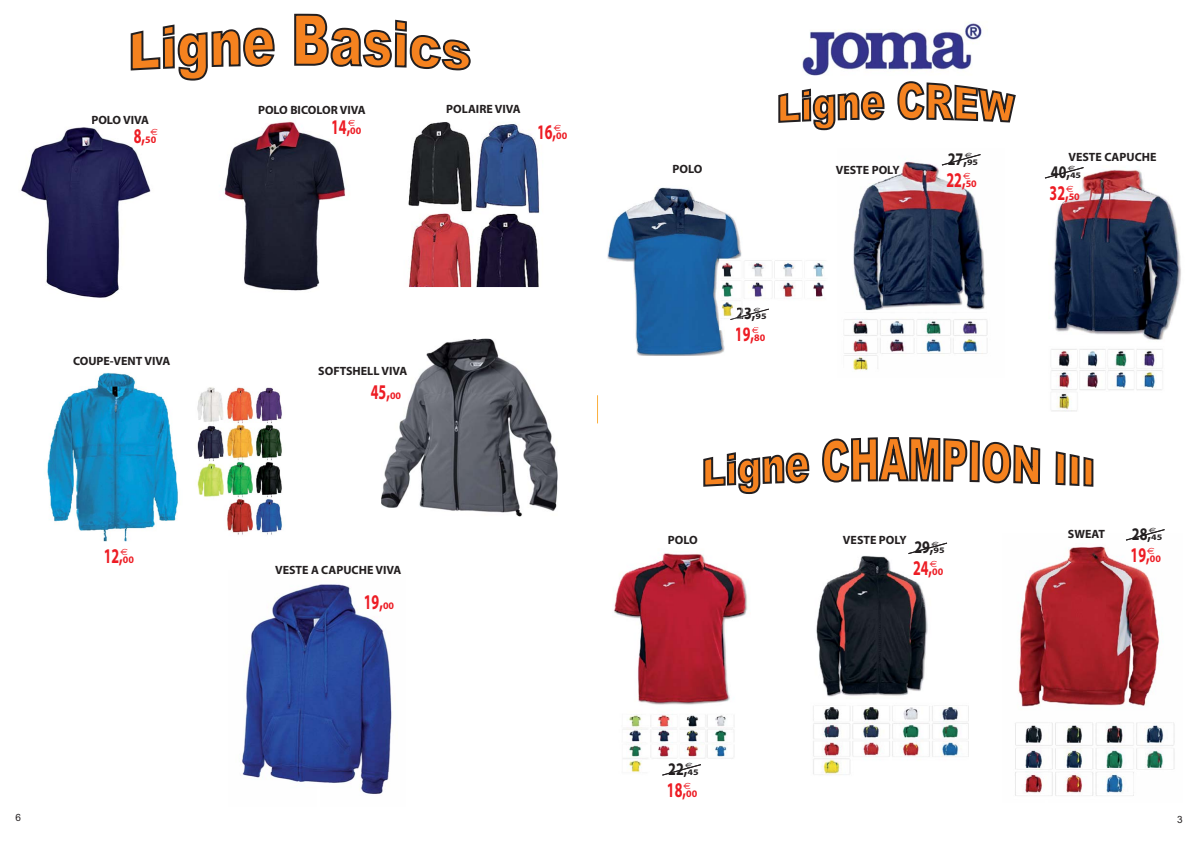
<style>
.page{position:relative;width:1191px;height:842px;background:#fff}
.page>*{position:absolute;margin:0;border:0;box-sizing:border-box;transform-origin:0 0}
.t1{font:700 21px "Myriad Pro";color:#ed1c24;scale:.67 1}
.t2{font:700 17.8px "Myriad Pro";color:#231f20;scale:.79 1}
.t3{font:700 12px "Myriad Pro";color:#231f20}
.t4{font:700 10px "Myriad Pro";color:#ed1c24}
.t5{font:10px "Arial";color:#231f20}
.t6{font:9px "Euro Sans";color:#ed1c24;scale:1.11 1}
.t7{font:7.6px "Euro Sans";color:#231f20;scale:1.31 1}
.s1{font-size:10px}
.s2{font-size:21px}
.s3{color:#2f2d2e}
.s4{font-size:8.5px}
</style>
<div class="page">
<svg style="left:131px;top:25px;width:144px;height:56px"></svg>
<svg style="left:294px;top:14px;width:177px;height:56px"></svg>
<img style="left:802px;top:23px;width:180px;height:66px">
<svg style="left:778px;top:89px;width:106px;height:41px"></svg>
<svg style="left:897px;top:81px;width:118px;height:42px"></svg>
<img style="left:613px;top:553px;width:135px;height:219px">
<img style="left:1051px;top:167px;width:130px;height:245px">
<img style="left:843px;top:154px;width:145px;height:217px">
<svg style="left:703px;top:452px;width:106px;height:42px"></svg>
<svg style="left:822px;top:437px;width:218px;height:47px"></svg>
<svg style="left:1055px;top:451px;width:38px;height:36px"></svg>
<img style="left:607px;top:187px;width:218px;height:169px">
<img style="left:737px;top:320px;width:18px;height:2px">
<svg style="left:730px;top:307px;width:39px;height:2px"></svg>
<img style="left:736px;top:328px;width:17px;height:16px">
<svg style="left:751px;top:327px;width:14px;height:15px"></svg>
<img style="left:730px;top:309px;width:39px;height:11px">
<img style="left:813px;top:556px;width:155px;height:219px">
<img style="left:1015px;top:546px;width:160px;height:250px">
<img style="left:224px;top:121px;width:122px;height:170px">
<img style="left:258px;top:128px;width:74px;height:1px">
<img style="left:332px;top:121px;width:14px;height:15px">
<img style="left:21px;top:127px;width:130px;height:171px">
<img style="left:91px;top:153px;width:64px;height:1px">
<img style="left:134px;top:129px;width:11px;height:16px">
<svg style="left:146px;top:129px;width:5px;height:14px"></svg>
<img style="left:408px;top:122px;width:132px;height:165px">
<img style="left:538px;top:125px;width:2px;height:17px">
<img style="left:47px;top:372px;width:235px;height:170px">
<img style="left:242px;top:584px;width:150px;height:210px">
<img style="left:381px;top:339px;width:176px;height:177px">
<img style="left:381px;top:367px;width:26px;height:9px">
<svg style="left:941px;top:154px;width:39px;height:12px"></svg>
<svg style="left:1044px;top:167px;width:39px;height:12px"></svg>
<svg style="left:662px;top:764px;width:39px;height:12px"></svg>
<svg style="left:908px;top:543px;width:39px;height:11px"></svg>
<svg style="left:1126px;top:529px;width:38px;height:12px"></svg>
<p class="t3" style="left:446px;top:102px;width:76px">POLAIRE VIVA</p>
<p class="t3" style="left:258px;top:103px;width:109px">POLO BICOLOR VIVA</p>
<h1 class="t1" style="left:331px;top:114px;width:47px">14,<span class="s1">00</span></h1>
<p class="t3" style="left:91px;top:113px;width:59px">POLO VIVA</p>
<p class="t6" style="left:348px;top:117px;width:8px">€</p>
<h1 class="t1" style="left:134px;top:123px;width:35px">8,<span class="s1">50</span></h1>
<p class="t6" style="left:554px;top:123px;width:8px">€</p>
<p class="t6" style="left:150px;top:126px;width:8px">€</p>
<h1 class="t1" style="left:537px;top:120px;width:25px">16</h1>
<p class="t4" style="left:552px;top:130px;width:16px"><span class="s2">,</span>00</p>
<p class="t3" style="left:73px;top:354px;width:99px">COUPE-VENT VIVA</p>
<p class="t6" style="left:120px;top:547px;width:8px">€</p>
<h1 class="t1" style="left:104px;top:544px;width:47px">12,<span class="s1">00</span></h1>
<p class="t3" style="left:318px;top:364px;width:91px">SOFTSHELL VIVA</p>
<h1 class="t1" style="left:371px;top:380px;width:47px">45,<span class="s1">00</span></h1>
<p class="t3" style="left:275px;top:563px;width:128px">VESTE A CAPUCHE VIVA</p>
<h1 class="t1" style="left:364px;top:590px;width:47px">19,<span class="s1">00</span></h1>
<p class="t3" style="left:672px;top:162px;width:31px">POLO</p>
<p class="t3" style="left:835px;top:163px;width:65px">VESTE POLY</p>
<p class="t7" style="left:753px;top:306px;width:7px">€</p>
<h1 class="t1" style="left:735px;top:322px;width:47px">19,<span class="s1">80</span></h1>
<h2 class="t2" style="left:736px;top:303px;width:40px"><span class="s3">2</span>3,<span class="s4">95</span></h2>
<p class="t6" style="left:751px;top:325px;width:8px">€</p>
<p class="t3" style="left:1068px;top:150px;width:90px">VESTE CAPUCHE</p>
<p class="t7" style="left:965px;top:151px;width:7px">€</p>
<h1 class="t1" style="left:946px;top:167px;width:47px">22,<span class="s1">50</span></h1>
<h2 class="t2" style="left:948px;top:148px;width:40px">27,<span class="s4">95</span></h2>
<p class="t7" style="left:1068px;top:164px;width:7px">€</p>
<h1 class="t1" style="left:1049px;top:180px;width:47px">32,<span class="s1">50</span></h1>
<p class="t6" style="left:963px;top:171px;width:8px">€</p>
<h2 class="t2" style="left:1051px;top:161px;width:40px">40,<span class="s4">45</span></h2>
<p class="t6" style="left:1066px;top:184px;width:8px">€</p>
<p class="t3" style="left:668px;top:533px;width:31px">POLO</p>
<p class="t3" style="left:843px;top:533px;width:65px">VESTE POLY</p>
<p class="t7" style="left:931px;top:540px;width:7px">€</p>
<h1 class="t1" style="left:913px;top:556px;width:47px">24,<span class="s1">00</span></h1>
<h2 class="t2" style="left:914px;top:537px;width:40px">29,<span class="s4">95</span></h2>
<p class="t6" style="left:929px;top:559px;width:8px">€</p>
<p class="t7" style="left:685px;top:761px;width:7px">€</p>
<h1 class="t1" style="left:667px;top:777px;width:47px">18,<span class="s1">00</span></h1>
<h2 class="t2" style="left:668px;top:758px;width:40px">22,<span class="s4">45</span></h2>
<p class="t6" style="left:683px;top:781px;width:8px">€</p>
<p class="t3" style="left:1068px;top:527px;width:38px">SWEAT</p>
<p class="t7" style="left:1149px;top:526px;width:7px">€</p>
<h1 class="t1" style="left:1130px;top:542px;width:47px">19,<span class="s1">00</span></h1>
<h2 class="t2" style="left:1132px;top:523px;width:40px">28,<span class="s4">45</span></h2>
<p class="t6" style="left:1147px;top:546px;width:8px">€</p>
<p class="t5" style="left:16px;top:812px;width:7px">6</p>
<p class="t5" style="left:1177px;top:814px;width:7px">3</p>
</div>
